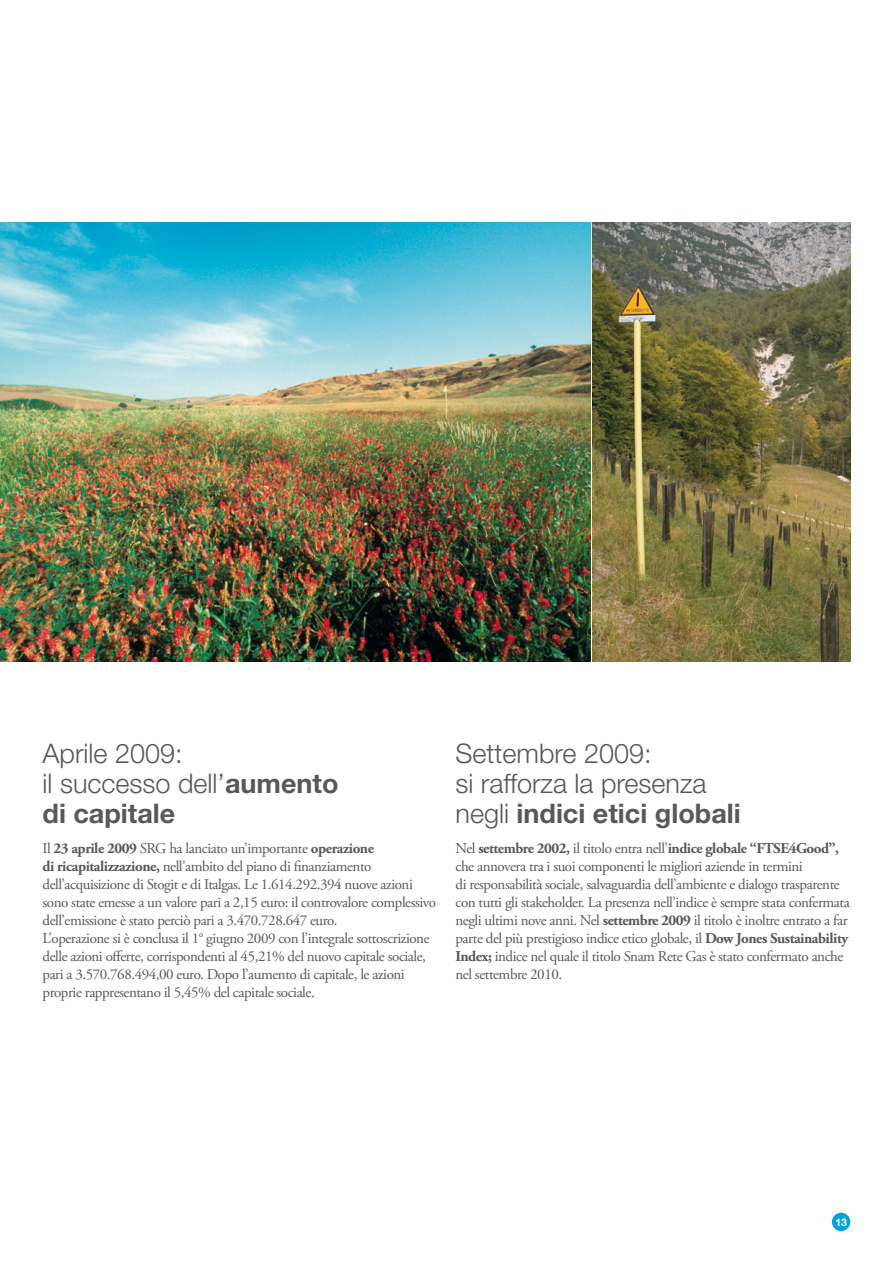
<style>
.page{position:relative;width:893px;height:1263px;background:#fff}
.page>*{position:absolute;margin:0;border:0;box-sizing:border-box;transform-origin:0 0}
.t1{font:300 27px/30px "Helvetica Neue";color:#58585a}
.t2{font:15px/18px "Adobe Garamond Pro";letter-spacing:-.03em;color:#58585a}
.t3{font:700 10.5px "Helvetica Neue";color:#fff}
.s1{font-weight:700}
</style>
<div class="page">
<div style="left:832px;top:1213px;width:18px;height:18px;background:#00a2d9;border-radius:50%"></div>
<img style="left:0;top:222px;width:590px;height:439px">
<img style="left:592px;top:222px;width:258px;height:439px">
<h1 class="t1" style="left:43px;top:737px;width:298px">Aprile 2009:<br>il successo dell’<span class="s1">aumento di capitale</span></h1>
<p class="t2" style="left:43px;top:839px;width:395px">Il <span class="s1">23 aprile 2009</span> SRG ha lanciato un’importante <span class="s1">operazione<br>di ricapitalizzazione,</span> nell’ambito del piano di finanziamento dell’acquisizione di Stogit e di Italgas. Le 1.614.292.394 nuove azioni sono state emesse a un valore pari a 2,15 euro: il controvalore complessivo dell’emissione è stato perciò pari a 3.470.728.647 euro.<br>L’operazione si è conclusa il 1° giugno 2009 con l’integrale sottoscrizione delle azioni offerte, corrispondenti al 45,21% del nuovo capitale sociale, pari a 3.570.768.494,00 euro. Dopo l’aumento di capitale, le azioni proprie rappresentano il 5,45% del capitale sociale.</p>
<h1 class="t1" style="left:455px;top:737px;width:287px">Settembre 2009:<br>si rafforza la presenza negli <span class="s1">indici etici globali</span></h1>
<p class="t2" style="left:455px;top:839px;width:396px">Nel <span class="s1">settembre 2002,</span> il titolo entra nell’<span class="s1">indice globale “FTSE4Good”, </span>che annovera tra i suoi componenti le migliori aziende in termini<br>di responsabilità sociale, salvaguardia dell’ambiente e dialogo trasparente con tutti gli stakeholder. La presenza nell’indice è sempre stata confermata negli ultimi nove anni. Nel <span class="s1">settembre 2009</span> il titolo è inoltre entrato a far parte del più prestigioso indice etico globale, il <span class="s1">Dow Jones Sustainability Index;</span> indice nel quale il titolo Snam Rete Gas è stato confermato anche nel settembre 2010.</p>
<p class="t3" style="left:835px;top:1215px;width:13px">13</p>
</div>
